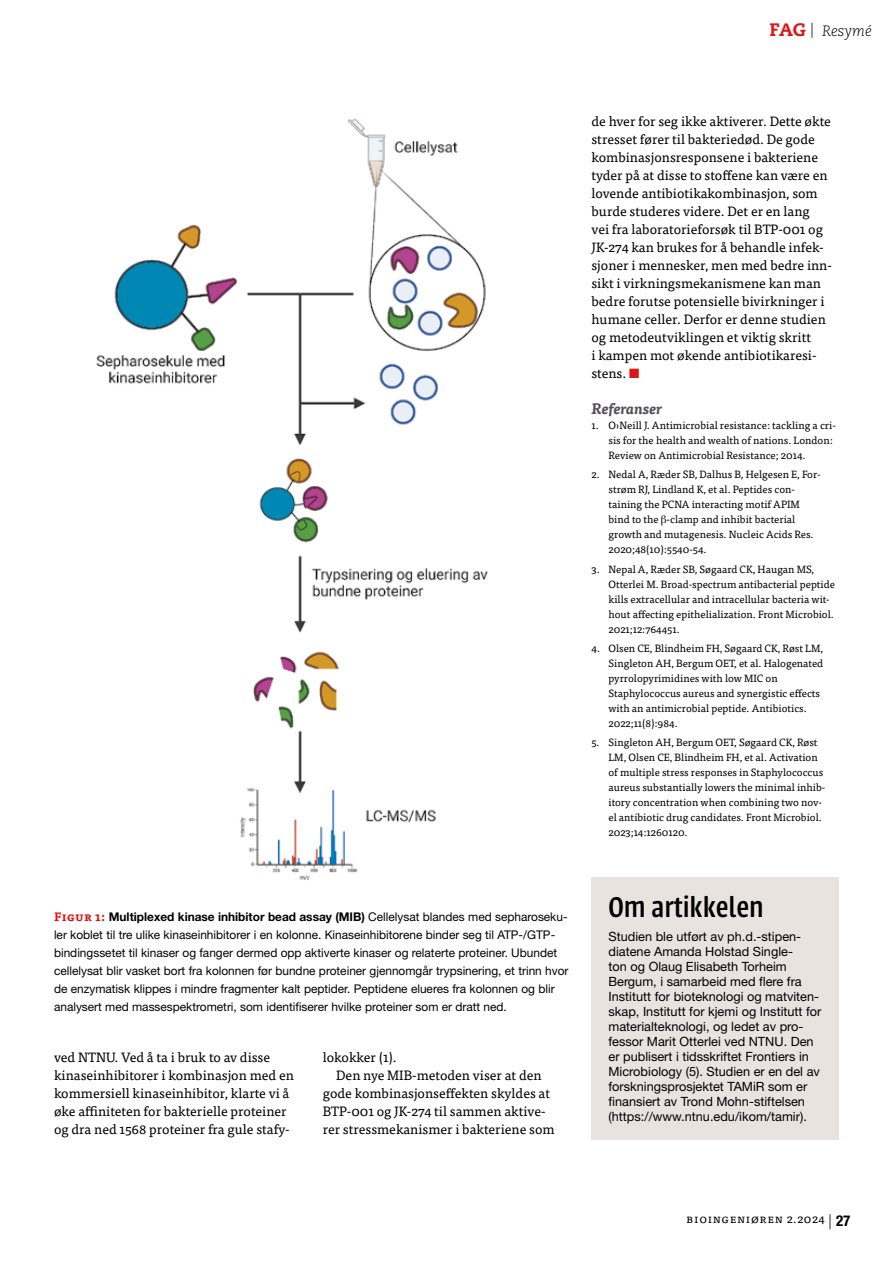
<style>
.page{position:relative;width:893px;height:1263px;background:#fff}
.page>*{position:absolute;margin:0;border:0;box-sizing:border-box;transform-origin:0 0}
.t1{font:500 31.5px "Urbana";color:#000;scale:.96 1}
.t2{font:italic 300 15px "Caecilia LT Std";color:#000}
.t3{font:italic 700 15px "Tisa Pro";color:#545158}
.t4{font:13.5px/18px "Tisa Pro";color:#000}
.t5{font:12.75px/15px "Helvetica Neue LT Pro";color:#000}
.t6{font:12px/18px "Helvetica Neue LT Pro";color:#000}
.t7{font:12px "Tisa Pro";letter-spacing:.05em;color:#000}
.t8{font:10.5px/15px "Tisa Pro";color:#000}
.s1{font-weight:800;font-style:normal;font-size:18px;color:#dc1715}
.s2{color:#dc1715}
.s3{font-family:"Times"}
.s4{font-family:"Tisa Pro";font-weight:700;color:#dc1715}
.s5{font-weight:700}
.s6{font-family:"Helvetica Neue LT Pro";font-weight:300;font-size:15px}
.s7{font-family:"Helvetica Neue LT Pro";font-weight:700;font-stretch:condensed;font-size:15px}
</style>
<div class="page">
<div style="left:591px;top:877px;width:248px;height:263px;background:#e9e3e0"></div>
<img style="left:96px;top:118px;width:392px;height:762px">
<h2 class="t2" style="left:769px;top:22px;width:104px"><span class="s1">FAG</span> | Resymé</h2>
<p class="t4" style="left:591px;top:111px;width:242px">de hver for seg ikke aktiverer. Dette økte stresset fører til bakteriedød. De gode kombinasjonsresponsene i bakteriene tyder på at disse to stofene kan være en lovende antibiotikakombinasjon, som burde studeres videre. Det er en lang<br>vei fra laboratorieforsøk til BTP-001 og JK-274 kan brukes for å behandle infek&shy;sjoner i mennesker, men med bedre inn&shy;sikt i virkningsmekanismene kan man bedre forutse potensielle bivirkninger i humane celler. Derfor er denne studien og metodeutviklingen et viktig skritt<br>i kampen mot økende antibiotikaresi&shy;stens. <span class="s2">■</span></p>
<h2 class="t3" style="left:591px;top:397px;width:72px">Referanser</h2>
<p class="t8" style="left:608px;top:417px;width:229px;text-indent:-17px">1. O›Neill J. Antimicrobial resistance: tackling a cri&shy;sis for the health and wealth of nations. London:<br>Review on Antimicrobial Resistance; 2014.</p>
<p class="t8" style="left:608px;top:466px;width:214px;text-indent:-17px">2. Nedal A, Ræder SB, Dalhus B, Helgesen E, For&shy;strøm RJ, Lindland K, et al. Peptides con&shy;taining the PCNA interacting motif APIM bind to the <span class="s3">β</span>-clamp and inhibit bacterial growth and mutagenesis. Nucleic Acids Res.<br>2020;48(10):5540-54.</p>
<p class="t8" style="left:608px;top:561px;width:228px;text-indent:-17px">3. Nepal A, Ræder SB, Søgaard CK, Haugan MS, Otterlei M. Broad-spectrum antibacterial peptide kills extracellular and intracellular bacteria wit&shy;hout afecting epithelialization. Front Microbiol.<br>2021;12:764451.</p>
<p class="t8" style="left:608px;top:640px;width:216px;text-indent:-17px">4. Olsen CE, Blindheim FH, Søgaard CK, Røst LM, Singleton AH, Bergum OET, et al. Halogenated pyrrolopyrimidines with low MIC on Staphylococcus aureus and synergistic efects with an antimicrobial peptide. Antibiotics.<br>2022;11(8):984.</p>
<p class="t8" style="left:608px;top:734px;width:218px;text-indent:-17px">5. Singleton AH, Bergum OET, Søgaard CK, Røst LM, Olsen CE, Blindheim FH, et al. Activation of multiple stress responses in Staphylococcus aureus substantially lowers the minimal inhib&shy;itory concentration when combining two nov&shy;el antibiotic drug candidates. Front Microbiol.<br>2023;14:1260120.</p>
<p class="t6" style="left:54px;top:907px;width:516px"><span class="s4">Figur 1:</span> <span class="s5">Multiplexed kinase inhibitor bead assay (MIB)</span> Cellelysat blandes med sepharoseku&shy;ler koblet til tre ulike kinaseinhibitorer i en kolonne. Kinaseinhibitorene binder seg til ATP-/GTP&shy;bindingssetet til kinaser og fanger dermed opp aktiverte kinaser og relaterte proteiner. Ubundet cellelysat blir vasket bort fra kolonnen før bundne proteiner gjennomgår trypsinering, et trinn hvor de enzymatisk klippes i mindre fragmenter kalt peptider. Peptidene elueres fra kolonnen og blir analysert med massespektrometri, som identifiserer hvilke proteiner som er dratt ned.</p>
<p class="t4" style="left:54px;top:1047px;width:241px">ved NTNU. Ved å ta i bruk to av disse kinaseinhibitorer i kombinasjon med en kommersiell kinaseinhibitor, klarte vi å øke af-fi-niteten for bakterielle proteiner og dra ned 1568 proteiner fra gule stafy-</p>
<p class="t4" style="left:323px;top:1047px;width:75px">lokokker (1).</p>
<p class="t4" style="left:336px;top:1065px;width:207px">Den nye MIB-metoden viser at den</p>
<p class="t4" style="left:323px;top:1083px;width:229px">gode kombinasjonsefekten skyldes at</p>
<p class="t4" style="left:323px;top:1101px;width:224px">BTP-001 og JK-274 til sammen aktive-</p>
<p class="t4" style="left:323px;top:1119px;width:233px">rer stressmekanismer i bakteriene som</p>
<h1 class="t1" style="left:608px;top:891px;width:163px">Om artikkelen</h1>
<p class="t5" style="left:608px;top:929px;width:215px">Studien ble utført av ph.d.-stipen&shy;diatene Amanda Holstad Single-<br>ton og Olaug Elisabeth Torheim Bergum, i samarbeid med flere fra Institutt for bioteknologi og matviten&shy;skap, Institutt for kjemi og Institutt for materialteknologi, og ledet av pro&shy;fessor Marit Otterlei ved NTNU. Den er publisert i tidsskriftet Frontiers in Microbiology (5). Studien er en del av forskningsprosjektet TAMiR som er finansiert av Trond Mohn-stiftelsen (https://www.ntnu.edu/ikom/tamir).</p>
<p class="t7" style="left:686px;top:1209px;width:166px">Bioingeniøren 2.2024 <span class="s6">|</span> <span class="s7">27</span></p>
</div>
